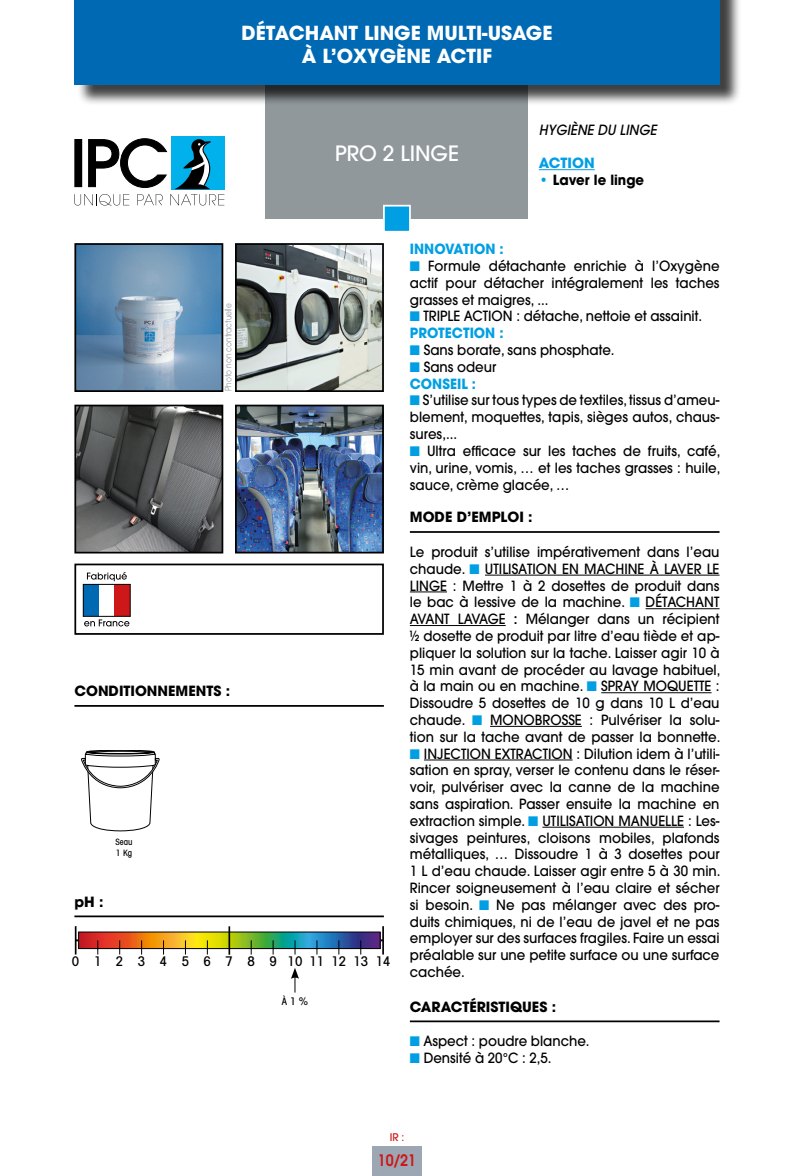
<style>
.page{position:relative;width:794px;height:1176px;background:#fff}
.page>*{position:absolute;margin:0;border:0;box-sizing:border-box;transform-origin:0 0}
.t1{font:500 21px "Avant Garde";color:#fff}
.t2{font:700 19.25px "Avant Garde";color:#fff}
.t3{font:600 15.75px "Avant Garde";color:#cd1719;scale:.9 1}
.t4{font:500 14px/16.8px "Avant Garde";color:#000;text-align:justify;scale:.95 1}
.t5{font:700 14px "Avant Garde";color:#000}
.t6{font:700 14px "Avant Garde";color:#009fe3;scale:.95 1}
.t7{font:italic 500 14px "Avant Garde";color:#000;scale:.95 1}
.t8{font:700 14px "Avant Garde";color:#000;scale:.95 1}
.t9{font:700 14px "Avant Garde";color:#009fe3}
.t10{font:500 condensed 13.3px "Avant Garde";letter-spacing:.265em;color:#000}
.t11{font:500 10.5px "Avant Garde";color:#cd1719}
.t12{font:500 condensed 10.5px "Avant Garde";color:#000}
.t13{font:8.75px "Avant Garde";color:#91989c;scale:.85 1}
.t14{font:500 condensed 8.75px "Avant Garde";color:#000}
.s1{color:#009fe3}
.s2{font-weight:600}
</style>
<div class="page">
<div style="left:74px;top:563px;width:310px;height:72px;border:2px solid #000"></div>
<div style="left:266px;top:79px;width:262px;height:140px;background:#91989c"></div>
<div style="left:77px;top:0;width:664px;height:106px;background:#000;opacity:.75"></div>
<div style="left:74px;top:0;width:645px;height:84px;background:#0069b4"></div>
<div style="left:372px;top:1146px;width:50px;height:30px;background:#9ca7b3"></div>
<div style="left:171px;top:136px;width:53px;height:53px;background:#00b1eb"></div>
<svg style="left:74px;top:138px;width:150px;height:67px"></svg>
<div style="left:383px;top:205px;width:28px;height:28px;background:#009fe3;border:2px solid #fff"></div>
<hr style="left:485px;top:575px;width:234px;height:1px;background:#000">
<hr style="left:410px;top:591px;width:37px;height:1px;background:#000">
<hr style="left:645px;top:608px;width:74px;height:1px;background:#000">
<hr style="left:410px;top:625px;width:96px;height:1px;background:#000">
<hr style="left:601px;top:692px;width:110px;height:1px;background:#000">
<hr style="left:490px;top:726px;width:92px;height:1px;background:#000">
<hr style="left:424px;top:759px;width:148px;height:1px;background:#000">
<hr style="left:542px;top:827px;width:142px;height:1px;background:#000">
<hr style="left:74px;top:705px;width:310px;height:2px;background:#000">
<hr style="left:410px;top:531px;width:309px;height:2px;background:#000">
<hr style="left:410px;top:1020px;width:309px;height:2px;background:#000">
<img style="left:77px;top:246px;width:143px;height:143px">
<div style="left:74px;top:243px;width:149px;height:149px;border:2px solid #000"></div>
<img style="left:77px;top:408px;width:143px;height:142px">
<div style="left:74px;top:405px;width:149px;height:148px;border:2px solid #000"></div>
<img style="left:238px;top:246px;width:143px;height:143px">
<div style="left:235px;top:243px;width:149px;height:149px;border:2px solid #000"></div>
<img style="left:238px;top:408px;width:143px;height:142px">
<div style="left:235px;top:405px;width:149px;height:148px;border:2px solid #000"></div>
<hr style="left:74px;top:915px;width:310px;height:2px;background:#000">
<hr style="left:76px;top:939px;width:307px;height:2px;background:#000">
<svg style="left:75px;top:926px;width:306px;height:29px"></svg>
<hr style="left:228px;top:926px;width:2px;height:28px;background:#000">
<hr style="left:382px;top:926px;width:2px;height:28px;background:#000">
<svg style="left:291px;top:968px;width:8px;height:24px"></svg>
<hr style="left:539px;top:169px;width:55px;height:1px;background:#009fe3">
<div style="left:83px;top:584px;width:16px;height:32px;background:#0069b4"></div>
<div style="left:115px;top:584px;width:15px;height:32px;background:#cd1719"></div>
<div style="left:83px;top:584px;width:48px;height:33px;border:1px solid #000"></div>
<svg style="left:87px;top:572px;width:40px;height:9px"></svg>
<svg style="left:84px;top:619px;width:45px;height:7px"></svg>
<svg style="left:81px;top:750px;width:78px;height:81px"></svg>
<p class="t2" style="left:241px;top:20px;width:313px">DÉTACHANT LINGE MULTI-USAGE</p>
<p class="t2" style="left:302px;top:44px;width:192px">À L’OXYGÈNE ACTIF</p>
<p class="t13" style="left:223px;top:391px;width:105px;rotate:-90deg">Photo non contractuelle</p>
<p class="t1" style="left:335px;top:140px;width:125px">PRO 2 LINGE</p>
<p class="t7" style="left:539px;top:121px;width:125px">HYGIÈNE DU LINGE</p>
<p class="t9" style="left:539px;top:154px;width:57px">ACTION</p>
<p class="t8" style="left:539px;top:171px;width:112px"><span class="s1">•</span> Laver le linge</p>
<p class="t6" style="left:410px;top:240px;width:100px">INNOVATION :</p>
<p class="t4" style="left:410px;top:257px;width:327px"><span class="s1">■</span> Formule détachante enrichie à l’Oxygène actif pour détacher intégralement les taches grasses et maigres, ...</p>
<p class="t4" style="left:410px;top:308px;width:309px"><span class="s1">■</span> TRIPLE ACTION : détache, nettoie et assainit.</p>
<p class="t6" style="left:410px;top:324px;width:100px">PROTECTION :</p>
<p class="t4" style="left:410px;top:341px;width:217px"><span class="s1">■</span> Sans borate, sans phosphate.</p>
<p class="t4" style="left:410px;top:358px;width:93px"><span class="s1">■</span> Sans odeur</p>
<p class="t6" style="left:410px;top:374px;width:71px">CONSEIL :</p>
<p class="t4" style="left:410px;top:392px;width:327px"><span class="s1">■</span> S’utilise sur tous types de textiles, tissus d’ameu&shy;blement, moquettes, tapis, sièges autos, chaus&shy;sures,...</p>
<p class="t4" style="left:410px;top:442px;width:328px"><span class="s1">■</span> Ultra efficace sur les taches de fruits, café, vin, urine, vomis, … et les taches grasses : huile, sauce, crème glacée, …</p>
<p class="t5" style="left:410px;top:508px;width:124px">MODE D’EMPLOI :</p>
<p class="t5" style="left:74px;top:682px;width:157px">CONDITIONNEMENTS :</p>
<p class="t14" style="left:116px;top:836px;width:19px">Seau</p>
<p class="t14" style="left:116px;top:847px;width:18px">1 Kg</p>
<p class="t5" style="left:74px;top:892px;width:31px">pH :</p>
<p class="t10" style="left:72px;top:953px;width:320px">0 1 2 3 4 5 6 7 8 91011121314</p>
<p class="t12" style="left:282px;top:994px;width:28px">À 1 %</p>
<p class="t4" style="left:410px;top:543px;width:328px">Le produit s’utilise impérativement dans l’eau chaude. <span class="s1">■</span> UTILISATION EN MACHINE À LAVER LE LINGE : Mettre 1 à 2 dosettes de produit dans le bac à lessive de la machine. <span class="s1">■</span> DÉTACHANT AVANT LAVAGE <span class="s2">:</span> Mélanger dans un récipient ½ dosette de produit par litre d’eau tiède et ap&shy;pliquer la solution sur la tache. Laisser agir 10 à 15 min avant de procéder au lavage habituel, à la main ou en machine. <span class="s1">■</span> SPRAY MOQUETTE :<br>Dissoudre 5 dosettes de 10 g dans 10 L d’eau chaude. <span class="s1">■</span> MONOBROSSE : Pulvériser la solu&shy;tion sur la tache avant de passer la bonnette.</p>
<p class="t4" style="left:410px;top:745px;width:328px"><span class="s1">■</span> INJECTION EXTRACTION : Dilution idem à l’utili&shy;sation en spray, verser le contenu dans le réser&shy;voir, pulvériser avec la canne de la machine sans aspiration. Passer ensuite la machine en extraction simple. <span class="s1">■</span> UTILISATION MANUELLE : Les&shy;sivages peintures, cloisons mobiles, plafonds métalliques, … Dissoudre 1 à 3 dosettes pour 1 L d’eau chaude. Laisser agir entre 5 à 30 min.<br>Rincer soigneusement à l’eau claire et sécher si besoin. <span class="s1">■</span> Ne pas mélanger avec des pro&shy;duits chimiques, ni de l’eau de javel et ne pas employer sur des surfaces fragiles. Faire un essai préalable sur une petite surface ou une surface cachée.</p>
<p class="t5" style="left:410px;top:997px;width:148px">CARACTÉRISTIQUES :</p>
<p class="t4" style="left:410px;top:1033px;width:191px"><span class="s1">■</span> Aspect : poudre blanche.</p>
<p class="t4" style="left:410px;top:1049px;width:151px"><span class="s1">■</span> Densité à 20°C : 2,5.</p>
<p class="t11" style="left:390px;top:1131px;width:16px">IR :</p>
<p class="t3" style="left:378px;top:1150px;width:44px">10/21</p>
</div>
